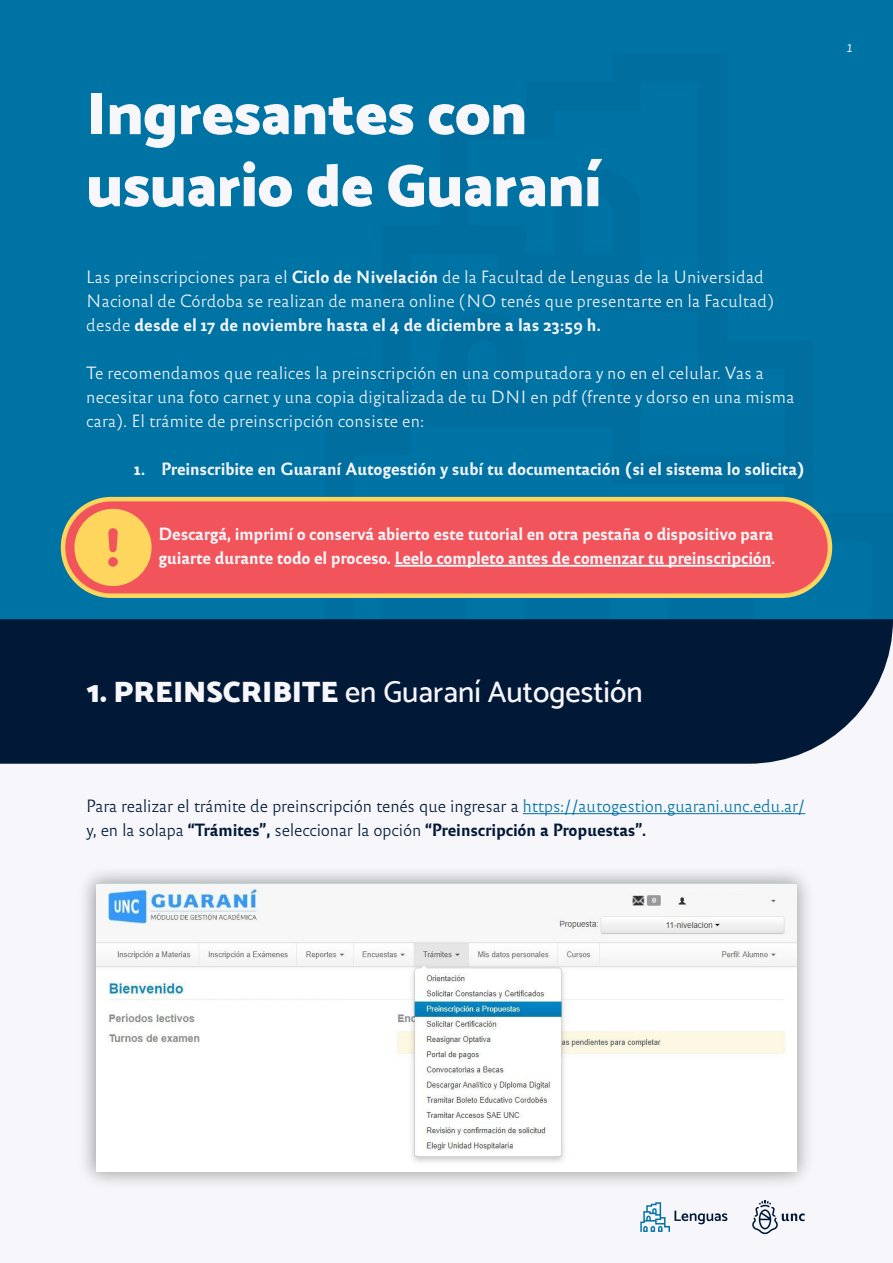
<style>
.page{position:relative;width:893px;height:1263px;background:#f7f6fa}
.page>*{position:absolute;margin:0;border:0;box-sizing:border-box;transform-origin:0 0}
.t1{font:900 60px/72px "Catamaran";color:#f7f6fa}
.t2{font:500 30px "Catamaran";color:#f7f6fa}
.t3{font:16.5px/24px "Reforma 2018 Blanca";letter-spacing:.01em;color:#f7f6fa}
.t4{font:16.5px/24px "Reforma 2018 Negra";letter-spacing:-.01em;color:#f7f6fa}
.t5{font:16.5px "Reforma 2018 Blanca";letter-spacing:-.01em;color:#011936}
.t6{font:16.5px "Reforma 2018 Negra";letter-spacing:-.01em;color:#011936}
.t7{font:16.5px "Reforma 2018 Negra";letter-spacing:.01em;color:#f7f6fa}
.t8{font:15px "Reforma 2018 Blanca Italica";color:#f7f6fa}
.s1{font-family:"Reforma 2018 Negra"}
.s2{font-family:"Reforma 2018 Blanca"}
.s3{font-weight:900}
.s4{color:#0073a5}
</style>
<div class="page">
<svg style="left:752px;top:1200px;width:53px;height:34px"></svg>
<svg style="left:640px;top:1202px;width:87px;height:30px"></svg>
<div style="left:0;top:0;width:893px;height:619px;background:#0073a5"></div>
<div style="left:0;top:619px;width:893px;height:145px;background:#011936"></div>
<hr style="left:523px;top:813px;width:282px;height:1px;background:#0073a5">
<img style="left:96px;top:884px;width:701px;height:287px">
<div style="left:186px;top:979px;width:155px;height:18px;background:#fff"></div>
<div style="left:686px;top:896px;width:82px;height:10px;background:#f7f7f7"></div>
<div style="left:63px;top:499px;width:767px;height:97px;background:#f2545b;border-radius:48px"></div>
<div style="left:61px;top:497px;width:771px;height:101px;border:4px solid #fed65d;border-radius:48px"></div>
<svg style="left:74px;top:509px;width:78px;height:77px"></svg>
<hr style="left:395px;top:565px;width:376px;height:2px;background:#f7f6fa">
<h1 class="t1" style="left:86px;top:77px;width:517px">Ingresantes con usuario de Guaraní</h1>
<p class="t3" style="left:86px;top:265px;width:689px">Las preinscripciones para el <span class="s1">Ciclo de Nivelación</span> de la Facultad de Lenguas de la Universidad<br>Nacional de Córdoba se realizan de manera online (NO tenés que presentarte en la Facultad)</p>
<p class="t7" style="left:86px;top:315px;width:516px"><span class="s2">desde</span> desde el 17 de noviembre hasta el 4 de diciembre a las 23:59 h.</p>
<p class="t3" style="left:86px;top:361px;width:710px">Te recomendamos que realices la preinscripción en una computadora y no en el celular. Vas a necesitar una foto carnet y una copia digitalizada de tu DNI en pdf (frente y dorso en una misma cara). El trámite de preinscripción consiste en:</p>
<p class="t4" style="left:134px;top:457px;width:672px">1. Preinscribite en Guaraní Autogestión y subí tu documentación (si el sistema lo solicita)</p>
<p class="t4" style="left:158px;top:521px;width:618px">Descargá, imprimí o conservá abierto este tutorial en otra pestaña o dispositivo para guiarte durante todo el proceso. Leelo completo antes de comenzar tu preinscripción.</p>
<p class="t8" style="left:847px;top:38px;width:8px">1</p>
<h2 class="t2" style="left:87px;top:674px;width:557px"><span class="s3">1. PREINSCRIBITE</span> en Guaraní Autogestión</h2>
<p class="t5" style="left:86px;top:796px;width:720px">Para realizar el trámite de preinscripción tenés que ingresar a <span class="s4">https://autogestion.guarani.unc.edu.ar/</span></p>
<p class="t6" style="left:86px;top:819px;width:561px"><span class="s2">y, en la solapa</span> “Trámites”, <span class="s2">seleccionar la opción</span> “Preinscripción a Propuestas”.</p>
</div>
